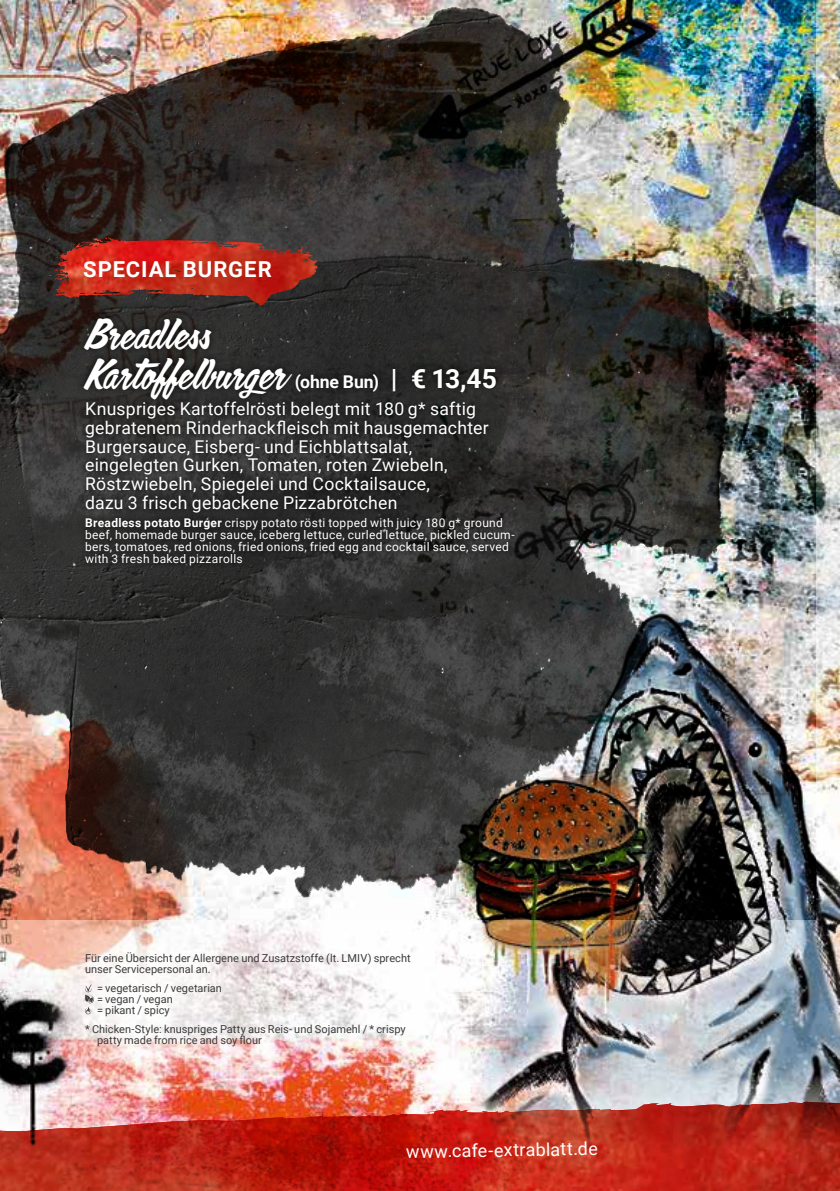
<style>
.page{position:relative;width:840px;height:1191px;background:#fff}
.page>*{position:absolute;margin:0;border:0;box-sizing:border-box;transform-origin:0 0}
.t1{font:39.6px/39.6px "Calgary Script OT";letter-spacing:.01em;color:#fff}
.t2{font:700 22px "Roboto";letter-spacing:.045em;color:#fff}
.t3{font:18px "Roboto";color:#fff}
.t4{font:17.6px/18.6px "Roboto";letter-spacing:.015em;color:#fff}
.t5{font:12px/12px "Roboto";letter-spacing:.025em;color:#fff}
.t6{font:11px/11px "Roboto";color:#3b3b3a}
.s1{font-weight:700}
.s2{font-weight:700;font-size:26.4px}
</style>
<div class="page">
<img style="left:0;top:0;width:839px;height:1101px">
<img style="left:49px;top:0;width:766px;height:917px">
<img style="left:0;top:0;width:49px;height:941px">
<img style="left:0;top:1101px;width:839px;height:90px">
<div style="left:77px;top:312px;width:443px;height:259px;background:#000;opacity:.75"></div>
<img style="left:60px;top:237px;width:51px;height:20px">
<svg style="left:815px;top:973px;width:24px;height:123px;background:#748391"></svg>
<img style="left:815px;top:763px;width:24px;height:210px">
<img style="left:33px;top:902px;width:427px;height:195px">
<svg style="left:85px;top:984px;width:9px;height:30px"></svg>
<p class="t2" style="left:83px;top:254px;width:190px">SPECIAL BURGER</p>
<h1 class="t1" style="left:85px;top:315px;width:202px">Breadless<br>Kartoffelburger</h1>
<p class="t4" style="left:85px;top:367px;width:413px;line-height:27.6px;text-indent:210px"><span class="s1">(ohne Bun)</span> <span class="s2">| € 13,45<br></span>Knuspriges Kartoffelrösti belegt mit 180 g* saftig</p>
<p class="t4" style="left:85px;top:418px;width:405px">gebratenem Rinderhackfleisch mit hausgemachter Burgersauce, Eisberg- und Eichblattsalat, eingelegten Gurken, Tomaten, roten Zwiebeln, Röstzwiebeln, Spiegelei und Cocktailsauce,<br>dazu 3 frisch gebackene Pizzabrötchen</p>
<p class="t5" style="left:85px;top:517px;width:431px"><span class="s1">Breadless potato Burger</span> crispy potato rösti topped with juicy 180 g* ground beef, homemade burger sauce, iceberg lettuce, curled lettuce, pickled cucum&shy;bers, tomatoes, red onions, fried onions, fried egg and cocktail sauce, served with 3 fresh baked pizzarolls</p>
<p class="t6" style="left:85px;top:952px;width:327px">Für eine Übersicht der Allergene und Zusatzstoffe (lt. LMIV) sprecht unser Servicepersonal an.</p>
<p class="t6" style="left:97px;top:982px;width:126px">= vegetarisch / vegetarian = vegan / vegan<br>= pikant / spicy</p>
<p class="t6" style="left:97px;top:1023px;width:310px;text-indent:-12px">* Chicken-Style: knuspriges Patty aus Reis- und Sojamehl / * crispy patty made from rice and soy flour</p>
<p class="t3" style="left:406px;top:1139px;width:193px;rotate:-1deg">www.cafe-extrablatt.de</p>
</div>
